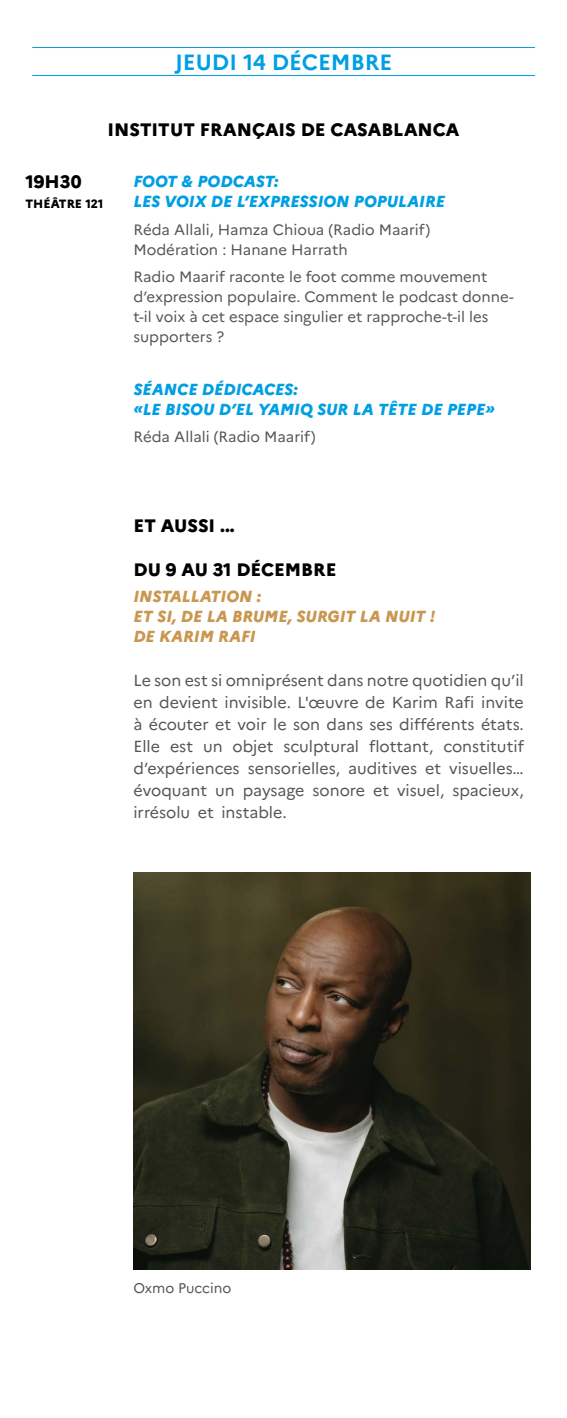
<style>
.page{position:relative;width:567px;height:1418px;background:#fff}
.page>*{position:absolute;margin:0;border:0;box-sizing:border-box;transform-origin:0 0}
.t1{font:700 22px "Marianne";color:#009fe3}
.t2{font:800 18px "Marianne";color:#000}
.t3{font:16px/22px "Marianne";color:#545557;text-align:justify}
.t4{font:italic 800 16px/20px "Marianne";color:#009fe3}
.t5{font:italic 800 16px/20px "Marianne";color:#c99750}
.t6{font:15px/20px "Marianne";color:#545557}
.t7{font:14px "Marianne";color:#545557}
.t8{font:800 12px "Marianne";color:#000}
</style>
<div class="page">
<hr style="left:32px;top:75px;width:503px;height:1px;background:#009fe3">
<hr style="left:32px;top:47px;width:503px;height:1px;background:#009fe3">
<img style="left:133px;top:872px;width:398px;height:397px">
<h1 class="t1" style="left:175px;top:45px;width:219px">JEUDI 14 DÉCEMBRE</h1>
<p class="t2" style="left:107px;top:116px;width:353px">INSTITUT FRANÇAIS DE CASABLANCA</p>
<p class="t2" style="left:25px;top:167px;width:57px">19H30</p>
<p class="t8" style="left:25px;top:194px;width:79px">THÉÂTRE 121</p>
<p class="t4" style="left:133px;top:170px;width:313px">FOOT &amp; PODCAST:<br>LES VOIX DE L’EXPRESSION POPULAIRE</p>
<p class="t6" style="left:133px;top:219px;width:298px">Réda Allali, Hamza Chioua (Radio Maarif)<br>Modération : Hanane Harrath</p>
<p class="t6" style="left:133px;top:266px;width:382px">Radio Maarif raconte le foot comme mouvement d’expression populaire. Comment le podcast donne&shy;t-il voix à cet espace singulier et rapproche-t-il les supporters ?</p>
<p class="t4" style="left:133px;top:377px;width:363px">SÉANCE DÉDICACES:<br>«LE BISOU D’EL YAMIQ SUR LA TÊTE DE PEPE»</p>
<p class="t6" style="left:133px;top:425px;width:184px">Réda Allali (Radio Maarif)</p>
<p class="t2" style="left:133px;top:512px;width:103px">ET AUSSI ...</p>
<p class="t2" style="left:133px;top:556px;width:205px">DU 9 AU 31 DÉCEMBRE</p>
<p class="t5" style="left:133px;top:585px;width:304px">INSTALLATION :<br>ET SI, DE LA BRUME, SURGIT LA NUIT !<br>DE KARIM RAFI</p>
<p class="t3" style="left:133px;top:668px;width:392px">Le son est si omniprésent dans notre quotidien qu’il en devient invisible. L'œuvre de Karim Rafi invite à écouter et voir le son dans ses différents états.<br>Elle est un objet sculptural flottant, constitutif d’expériences sensorielles, auditives et visuelles… évoquant un paysage sonore et visuel, spacieux, irrésolu et instable.</p>
<p class="t7" style="left:133px;top:1276px;width:99px">Oxmo Puccino</p>
</div>
